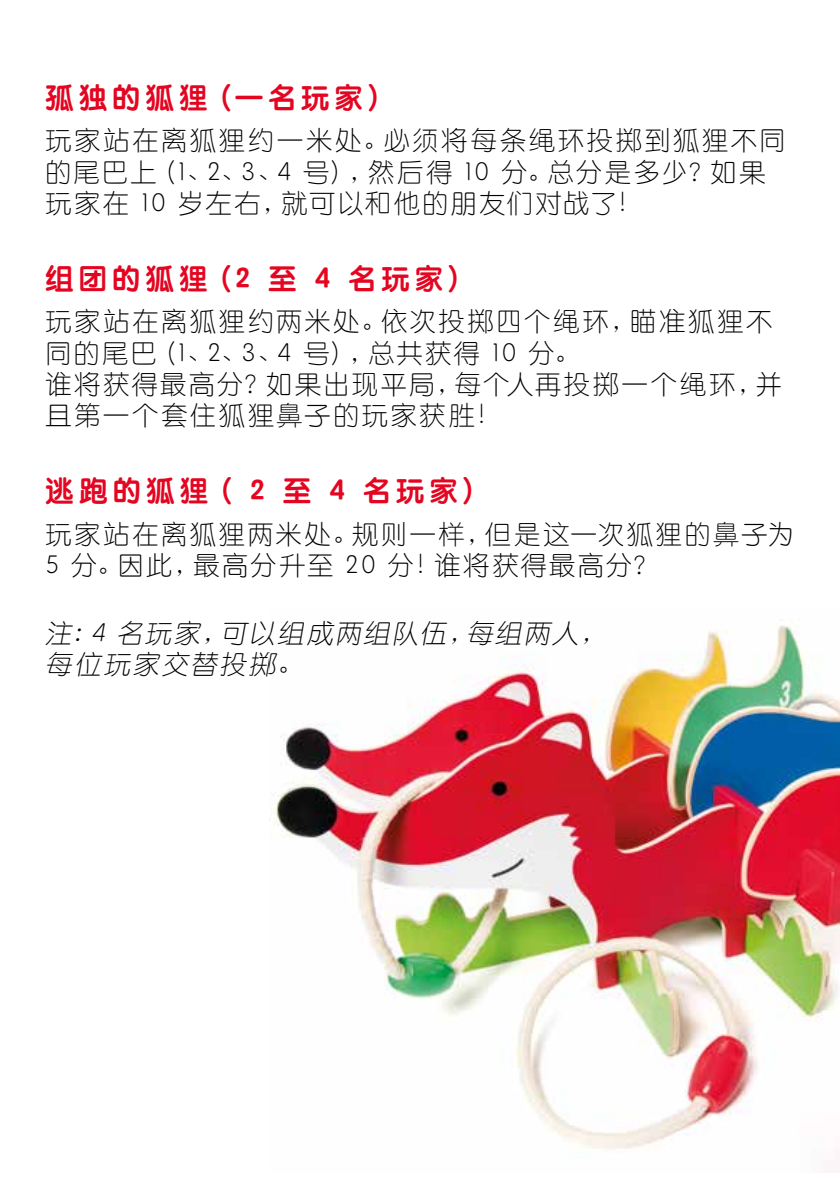
<style>
.page{position:relative;width:840px;height:1191px;background:#fff}
.page>*{position:absolute;margin:0;border:0;box-sizing:border-box;transform-origin:0 0}
.t1{font:28px "ST Yuanti SC Bold";letter-spacing:.2em;color:#e40521}
.t2{font:26px/31.2px "ST Yuanti SC Light";letter-spacing:.1em;color:#000}
.t3{font:italic 26px/31.2px "ST Yuanti SC Light";color:#000}
.s1{font-style:normal}
</style>
<div class="page">
<img style="left:269px;top:625px;width:570px;height:548px">
<p class="t1" style="left:45px;top:76px;width:352px">孤独的狐狸（一名玩家）</p>
<p class="t2" style="left:45px;top:123px;width:741px">玩家站在离狐狸约一米处。必须将每条绳环投掷到狐狸不同的尾巴上（1、2、3、4 号），然后得 10 分。总分是多少？如果玩家在 10 岁左右，就可以和他的朋友们对战了！</p>
<p class="t1" style="left:45px;top:257px;width:432px">组团的狐狸（2 至 4 名玩家）</p>
<p class="t2" style="left:45px;top:304px;width:737px">玩家站在离狐狸约两米处。依次投掷四个绳环，瞄准狐狸不同的尾巴（1、2、3、4 号），总共获得 10 分。<br>谁将获得最高分？如果出现平局，每个人再投掷一个绳环，并且第一个套住狐狸鼻子的玩家获胜！</p>
<p class="t1" style="left:45px;top:469px;width:447px">逃跑的狐狸（ 2 至 4 名玩家）</p>
<p class="t2" style="left:45px;top:517px;width:749px">玩家站在离狐狸两米处。规则一样，但是这一次狐狸的鼻子为<br>5 分。因此，最高分升至 20 分！谁将获得最高分？</p>
<p class="t3" style="left:45px;top:616px;width:567px">注：4 名玩家，可以组成两组队伍，每组两人，每位玩家交替投掷<span class="s1">。</span></p>
</div>
